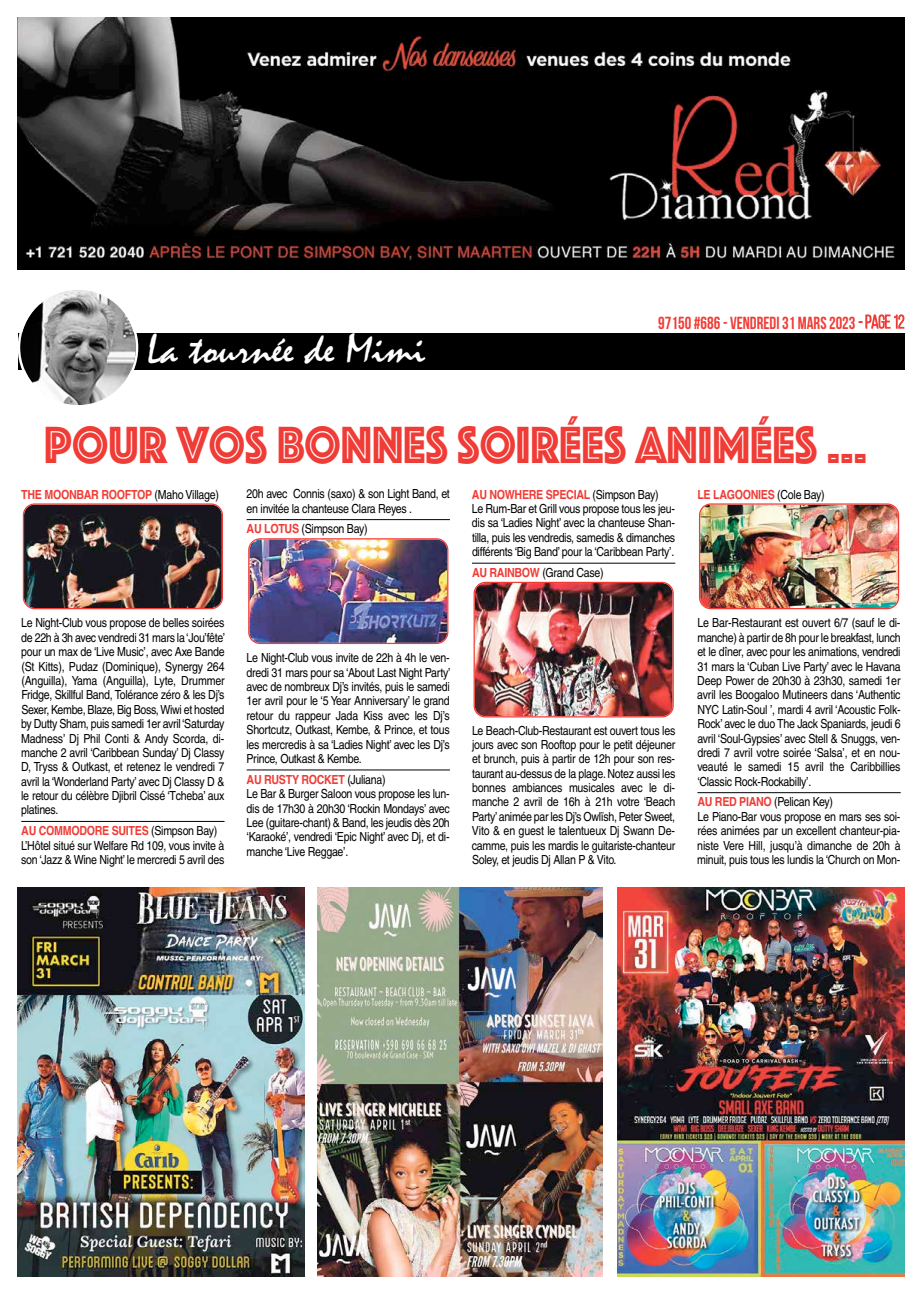
<style>
.page{position:relative;width:922px;height:1294px;background:#fff}
.page>*{position:absolute;margin:0;border:0;box-sizing:border-box;transform-origin:0 0}
.t1{font:54.25px "Phosphate Inline";color:#f03c36;scale:.9 1}
.t2{font:42.25px "Mistral";color:#fff;scale:1.07 1}
.t3{font:700 17.5px "Bebas Neue";color:#f03c36;scale:.95 1}
.t4{font:12.5px/14.4px "Helvetica";letter-spacing:-.025em;color:#000;scale:.85 1}
.t5{font:700 12.5px "Helvetica";letter-spacing:-.025em;color:#f03c36;scale:.85 1}
.s1{font-weight:400}
.s2{font-weight:400;font-size:18.75px}
.s3{font-weight:400;color:#000}
.s4{font-weight:700;color:#f03c36}
</style>
<div class="page">
<div style="left:18px;top:333px;width:886px;height:37px;background:#000"></div>
<svg style="left:18px;top:290px;width:120px;height:115px"></svg>
<svg style="left:858px;top:314px;width:46px;height:15px"></svg>
<img style="left:18px;top:18px;width:886px;height:251px">
<img style="left:317px;top:887px;width:285px;height:389px">
<hr style="left:21px;top:821px;width:203px;height:1px;background:#000">
<hr style="left:246px;top:519px;width:204px;height:1px;background:#000">
<hr style="left:246px;top:769px;width:204px;height:1px;background:#000">
<hr style="left:472px;top:563px;width:203px;height:1px;background:#000">
<hr style="left:697px;top:792px;width:203px;height:1px;background:#000">
<img style="left:23px;top:503px;width:200px;height:106px">
<img style="left:248px;top:538px;width:200px;height:106px">
<img style="left:473px;top:581px;width:200px;height:136px">
<img style="left:699px;top:503px;width:199px;height:106px">
<img style="left:18px;top:887px;width:286px;height:389px">
<img style="left:617px;top:887px;width:287px;height:389px">
<h2 class="t2" style="left:147px;top:326px;width:262px">La tournée de Mimi</h2>
<h3 class="t3" style="left:658px;top:313px;width:260px">97150 #686 - VENDREDI 31 MARS2023 <span class="s1">-</span><span class="s2">page 12</span></h3>
<h1 class="t1" style="left:44px;top:406px;width:915px">POUR VOS BONNES SOIRÉES ANIMÉES …</h1>
<p class="t5" style="left:21px;top:484px;width:234px">THE MOONBAR ROOFTOP <span class="s3">(Maho Village)</span></p>
<p class="t4" style="left:246px;top:486px;width:241px">20h avec Connis (saxo) &amp; son Light Band, et en invitée la chanteuse Clara Reyes .</p>
<p class="t4" style="left:246px;top:522px;width:144px"><span class="s4">AU LOTUS</span> (Simpson Bay)</p>
<p class="t4" style="left:472px;top:487px;width:241px"><span class="s4">AU NOWHERE SPECIAL</span> (Simpson Bay)<br>Le Rum-Bar et Grill vous propose tous les jeu&shy;dis sa ‘Ladies Night’ avec la chanteuse Shan&shy;tilla, puis les vendredis, samedis &amp; dimanches différents ‘Big Band’ pour la ‘Caribbean Party’.</p>
<p class="t4" style="left:472px;top:565px;width:156px"><span class="s4">AU RAINBOW</span> (Grand Case)</p>
<p class="t5" style="left:697px;top:484px;width:151px">LE LAGOONIES <span class="s3">(Cole Bay)</span></p>
<p class="t4" style="left:21px;top:616px;width:242px;text-align:justify">Le Night-Club vous propose de belles soirées de 22h à 3h avec vendredi 31 mars la‘Jou’fête’ pour un max de ‘Live Music’, avec Axe Bande (St Kitts), Pudaz (Dominique), Synergy 264 (Anguilla), Yama (Anguilla), Lyte, Drummer Fridge, Skillful Band, Tolérance zéro &amp; les Dj’s Sexer, Kembe, Blaze, Big Boss, Wiwi et hosted by Dutty Sham, puis samedi 1er avril ‘Saturday Madness’ Dj Phil Conti &amp; Andy Scorda, di&shy;manche 2 avril ‘Caribbean Sunday’ Dj Classy D, Tryss &amp; Outkast, et retenez le vendredi 7 avril la ‘Wonderland Party’ avec Dj Classy D &amp; le retour du célèbre Djibril Cissé ‘Tcheba’ aux platines.</p>
<p class="t4" style="left:21px;top:823px;width:240px"><span class="s4">AU COMMODORE SUITES</span> (Simpson Bay)<br>L’Hôtel situé sur Welfare Rd 109, vous invite à son ‘Jazz &amp; Wine Night’ le mercredi 5 avril des</p>
<p class="t4" style="left:246px;top:650px;width:242px;text-align:justify">Le Night-Club vous invite de 22h à 4h le ven&shy;dredi 31 mars pour sa ‘About Last Night Party’ avec de nombreux Dj’s invités, puis le samedi 1er avril pour le ‘5 Year Anniversary’ le grand retour du rappeur Jada Kiss avec les Dj’s Shortcutz, Outkast, Kembe, &amp; Prince, et tous les mercredis à sa ‘Ladies Night’ avec les Dj’s Prince, Outkast &amp; Kembe.</p>
<p class="t4" style="left:246px;top:772px;width:241px"><span class="s4">AU RUSTY ROCKET</span> (Juliana)<br>Le Bar &amp; Burger Saloon vous propose les lun&shy;dis de 17h30 à 20h30 ‘Rockin Mondays’ avec Lee (guitare-chant) &amp; Band, les jeudis dès 20h ‘Karaoké’, vendredi ‘Epic Night’ avec Dj, et di&shy;manche ‘Live Reggae’.</p>
<p class="t4" style="left:472px;top:723px;width:241px;text-align:justify">Le Beach-Club-Restaurant est ouvert tous les jours avec son Rooftop pour le petit déjeuner et brunch, puis à partir de 12h pour son res&shy;taurant au-dessus de la plage. Notez aussi les bonnes ambiances musicales avec le di&shy;manche 2 avril de 16h à 21h votre ‘Beach Party’animée par les Dj’s Owlïsh, Peter Sweet, Vito &amp; en guest le talentueux Dj Swann De&shy;camme, puis les mardis le guitariste-chanteur Soley, et jeudis Dj Allan P &amp; Vito.</p>
<p class="t4" style="left:697px;top:616px;width:241px;text-align:justify">Le Bar-Restaurant est ouvert 6/7 (sauf le di&shy;manche) à partir de 8h pour le breakfast, lunch et le dîner, avec pour les animations, vendredi 31 mars la ‘Cuban Live Party’ avec le Havana Deep Power de 20h30 à 23h30, samedi 1er avril les Boogaloo Mutineers dans ‘Authentic NYC Latin-Soul ’, mardi 4 avril ‘Acoustic Folk-Rock’ avec le duo The Jack Spaniards, jeudi 6 avril ‘Soul-Gypsies’ avec Stell &amp; Snuggs, ven&shy;dredi 7 avril votre soirée ‘Salsa’, et en nou&shy;veauté le samedi 15 avril the Caribbillies ‘Classic Rock-Rockabilly’.</p>
<p class="t4" style="left:697px;top:794px;width:240px"><span class="s4">AU RED PIANO</span> (Pelican Key)<br>Le Piano-Bar vous propose en mars ses soi&shy;rées animées par un excellent chanteur-pia&shy;niste Vere Hill, jusqu’à dimanche de 20h à minuit, puis tous les lundis la ‘Church on Mon-</p>
</div>
